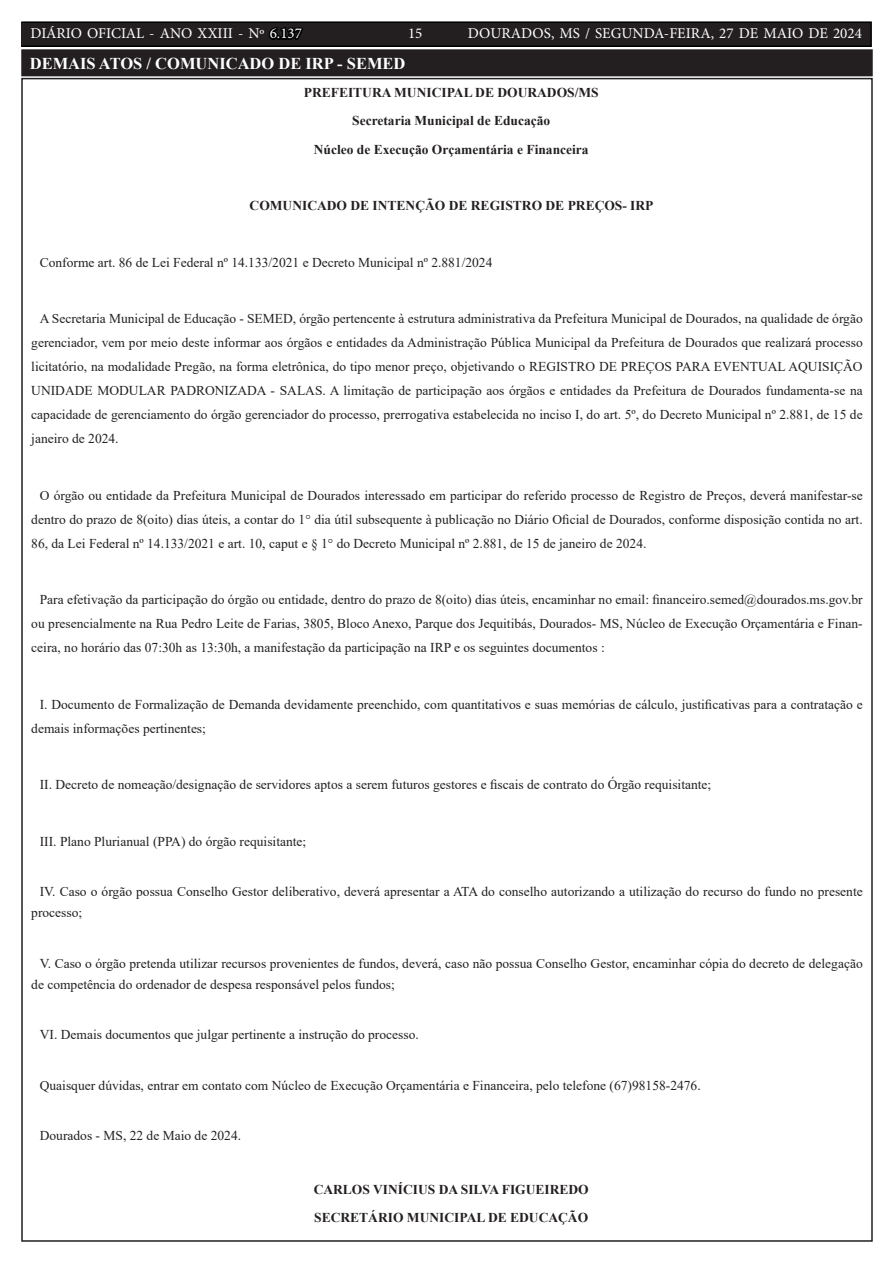
<style>
.page{position:relative;width:893px;height:1263px;background:#fff}
.page>*{position:absolute;margin:0;border:0;box-sizing:border-box;transform-origin:0 0}
.TEXTO{font:700 16.5px "Times New Roman";color:#fff}
.t1{font:15px "Minion Pro";color:#fff}
.TEXTO-2{font:13.5px/24px "Times New Roman";color:#231f20;text-align:justify}
.TEXTO-3{font:700 13.5px "Times New Roman";color:#231f20}
.s1{color:#000}
</style>
<div class="page">
<div style="left:21px;top:22px;width:850px;height:24px;background:#231f20"></div>
<div style="left:21px;top:21px;width:851px;height:26px;border:2px solid #000"></div>
<div style="left:23px;top:51px;width:848px;height:23px;background:#231f20"></div>
<div style="left:21px;top:49px;width:852px;height:27px;border:4px solid #231f20"></div>
<p class="t1" style="left:31px;top:24px;width:273px">DIÁRIO OFICIAL - ANO XXIII - Nº <span class="s1">6.137</span></p>
<p class="t1" style="left:408px;top:24px;width:16px">15</p>
<p class="t1" style="left:468px;top:24px;width:395px">DOURADOS, MS / SEGUNDA-FEIRA, 27 DE MAIO DE 2024</p>
<p class="TEXTO" style="left:30px;top:52px;width:377px">DEMAIS ATOS / COMUNICADO DE IRP - SEMED</p>
<p class="TEXTO-3" style="left:304px;top:83px;width:296px">PREFEITURA MUNICIPAL DE DOURADOS/MS</p>
<p class="TEXTO-3" style="left:352px;top:111px;width:200px">Secretaria Municipal de Educação</p>
<p class="TEXTO-3" style="left:314px;top:139px;width:276px">Núcleo de Execução Orçamentária e Financeira</p>
<p class="TEXTO-3" style="left:250px;top:196px;width:405px">COMUNICADO DE INTENÇÃO DE REGISTRO DE PREÇOS- IRP</p>
<p class="TEXTO-2" style="left:40px;top:250px;width:454px">Conforme art. 86 de Lei Federal nº 14.133/2021 e Decreto Municipal nº 2.881/2024</p>
<p class="TEXTO-2" style="left:31px;top:306px;width:833px;text-indent:9px">A Secretaria Municipal de Educação - SEMED, órgão pertencente à estrutura administrativa da Prefeitura Municipal de Dourados, na qualidade de órgão gerenciador, vem por meio deste informar aos órgãos e entidades da Administração Pública Municipal da Prefeitura de Dourados que realizará processo licitatório, na modalidade Pregão, na forma eletrônica, do tipo menor preço, objetivando o REGISTRO DE PREÇOS PARA EVENTUAL AQUISIÇÃO UNIDADE MODULAR PADRONIZADA - SALAS. A limitação de participação aos órgãos e entidades da Prefeitura de Dourados fundamenta-se na capacidade de gerenciamento do órgão gerenciador do processo, prerrogativa estabelecida no inciso I, do art. 5º, do Decreto Municipal nº 2.881, de 15 de janeiro de 2024.</p>
<p class="TEXTO-2" style="left:31px;top:483px;width:833px;text-indent:9px">O órgão ou entidade da Prefeitura Municipal de Dourados interessado em participar do referido processo de Registro de Preços, deverá manifestar-se dentro do prazo de 8(oito) dias úteis, a contar do 1° dia útil subsequente à publicação no Diário Oficial de Dourados, conforme disposição contida no art.<br>86, da Lei Federal nº 14.133/2021 e art. 10, caput e § 1° do Decreto Municipal nº 2.881, de 15 de janeiro de 2024.</p>
<p class="TEXTO-2" style="left:31px;top:587px;width:833px;text-indent:9px">Para efetivação da participação do órgão ou entidade, dentro do prazo de 8(oito) dias úteis, encaminhar no email: financeiro.semed@dourados.ms.gov.br ou presencialmente na Rua Pedro Leite de Farias, 3805, Bloco Anexo, Parque dos Jequitibás, Dourados- MS, Núcleo de Execução Orçamentária e Finan&shy;ceira, no horário das 07:30h as 13:30h, a manifestação da participação na IRP e os seguintes documentos :</p>
<p class="TEXTO-2" style="left:31px;top:692px;width:833px;text-indent:9px">I. Documento de Formalização de Demanda devidamente preenchido, com quantitativos e suas memórias de cálculo, justificativas para a contratação e demais informações pertinentes;</p>
<p class="TEXTO-2" style="left:40px;top:772px;width:673px">II. Decreto de nomeação/designação de servidores aptos a serem futuros gestores e fiscais de contrato do Órgão requisitante;</p>
<p class="TEXTO-2" style="left:40px;top:829px;width:268px">III. Plano Plurianual (PPA) do órgão requisitante;</p>
<p class="TEXTO-2" style="left:31px;top:881px;width:833px;line-height:21px;text-indent:9px">IV. Caso o órgão possua Conselho Gestor deliberativo, deverá apresentar a ATA do conselho autorizando a utilização do recurso do fundo no presente processo;</p>
<p class="TEXTO-2" style="left:31px;top:952px;width:833px;line-height:21px;text-indent:9px">V. Caso o órgão pretenda utilizar recursos provenientes de fundos, deverá, caso não possua Conselho Gestor, encaminhar cópia do decreto de delegação de competência do ordenador de despesa responsável pelos fundos;</p>
<p class="TEXTO-2" style="left:40px;top:1022px;width:381px">VI. Demais documentos que julgar pertinente a instrução do processo.</p>
<p class="TEXTO-2" style="left:40px;top:1073px;width:662px">Quaisquer dúvidas, entrar em contato com Núcleo de Execução Orçamentária e Financeira, pelo telefone (67)98158-2476.</p>
<p class="TEXTO-2" style="left:40px;top:1123px;width:203px">Dourados - MS, 22 de Maio de 2024.</p>
<p class="TEXTO-3" style="left:314px;top:1179px;width:277px">CARLOS VINÍCIUS DA SILVA FIGUEIREDO</p>
<p class="TEXTO-3" style="left:314px;top:1208px;width:275px">SECRETÁRIO MUNICIPAL DE EDUCAÇÃO</p>
</div>
